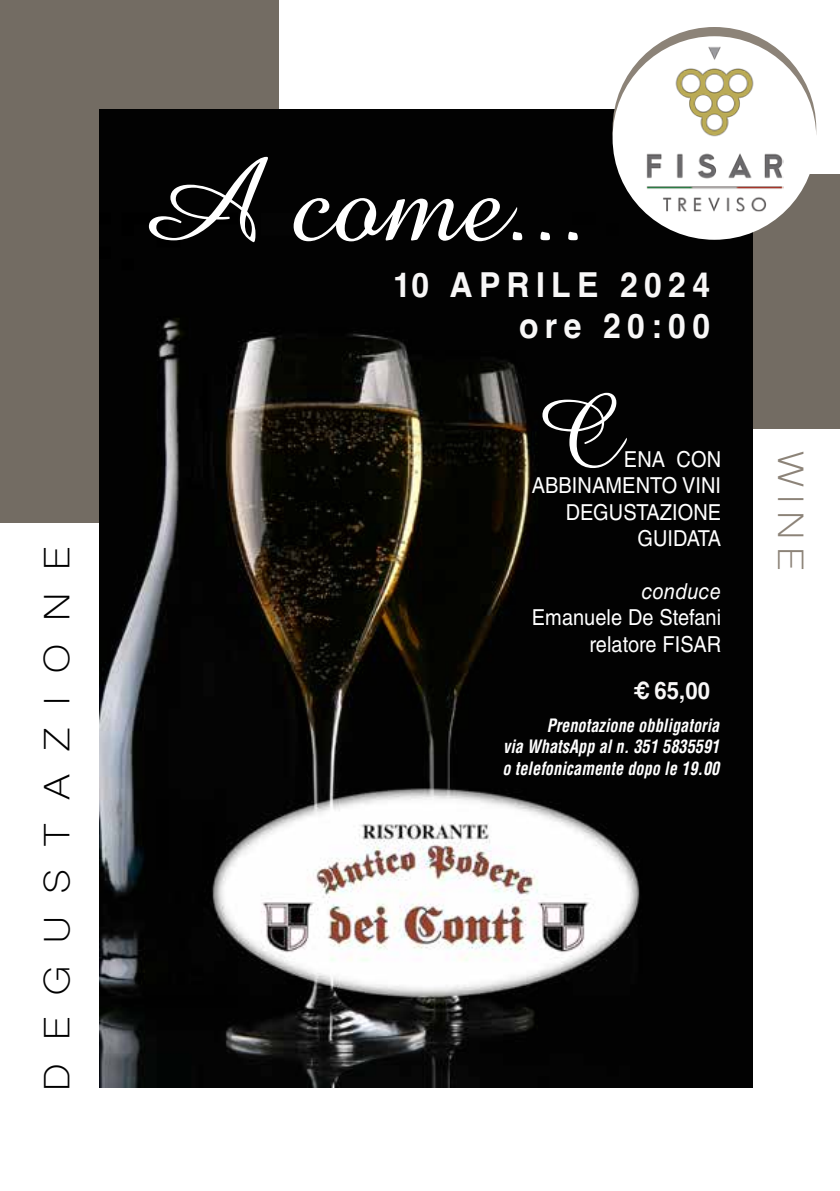
<style>
.page{position:relative;width:840px;height:1191px;background:#fff}
.page>*{position:absolute;margin:0;border:0;box-sizing:border-box;transform-origin:0 0}
.t1{font:120px "Amazone BT";color:#fff}
.t2{font:104px "Amazone BT";color:#fff;scale:.91 1}
.t3{font:700 34.4px/41.4px "Helvetica";letter-spacing:.2em;color:#f8f7f7;text-align:right;scale:.93 1}
.t4{font:34.4px "Shree Dev 0714";letter-spacing:.59em;color:#000;scale:1.14 1}
.t5{font:34.4px "Shree Dev 0714";color:#8c8378;scale:1.14 1}
.t6{font:700 24px "Helvetica";color:#f8f7f7;scale:.93 1}
.t7{font:22px/26.4px "Helvetica LT Std";letter-spacing:.005em;color:#fff;text-align:right;scale:.91 1}
.t8{font:italic 22px "Helvetica LT Std";letter-spacing:.005em;color:#fff;scale:.91 1}
.t9{font:italic 700 condensed 18px/21.6px "Helvetica LT Std";letter-spacing:.005em;color:#fff;text-align:justify;scale:.9 1}
</style>
<div class="page">
<div style="left:0;top:0;width:279px;height:523px;background:#736c63"></div>
<div style="left:684px;top:175px;width:155px;height:254px;background:#736c63"></div>
<img style="left:99px;top:109px;width:652px;height:978px">
<div style="left:612px;top:27px;width:203px;height:203px;background:#8c8378;border-radius:50%"></div>
<div style="left:612px;top:36px;width:203px;height:204px;background:#fff;border-radius:50%"></div>
<img style="left:644px;top:42px;width:139px;height:173px">
<h3 class="t4" style="left:36px;top:1090px;width:478px;rotate:-90deg">DEGUSTAZIONE</h3>
<h1 class="t1" style="left:134px;top:132px;width:457px">A come...</h1>
<h3 class="t3" style="left:393px;top:268px;width:342px">10 APRILE 2024 ore 20:00</h3>
<h2 class="t2" style="left:539px;top:373px;width:85px">C</h2>
<p class="t7" style="left:531px;top:446px;width:209px">ENA CON<br>ABBINAMENTO VINI<br>DEGUSTAZIONE<br>GUIDATA</p>
<p class="t8" style="left:641px;top:578px;width:89px">conduce</p>
<p class="t7" style="left:531px;top:604px;width:209px">Emanuele De Stefani relatore FISAR</p>
<h3 class="t6" style="left:633px;top:675px;width:84px">€ 65,00</h3>
<p class="t9" style="left:502px;top:714px;width:242px;text-indent:44px">Prenotazione obbligatoria via WhatsApp al n. 351 5835591 o telefonicamente dopo le 19.00</p>
<h3 class="t5" style="left:810px;top:451px;width:106px;rotate:90deg">WINE</h3>
</div>
